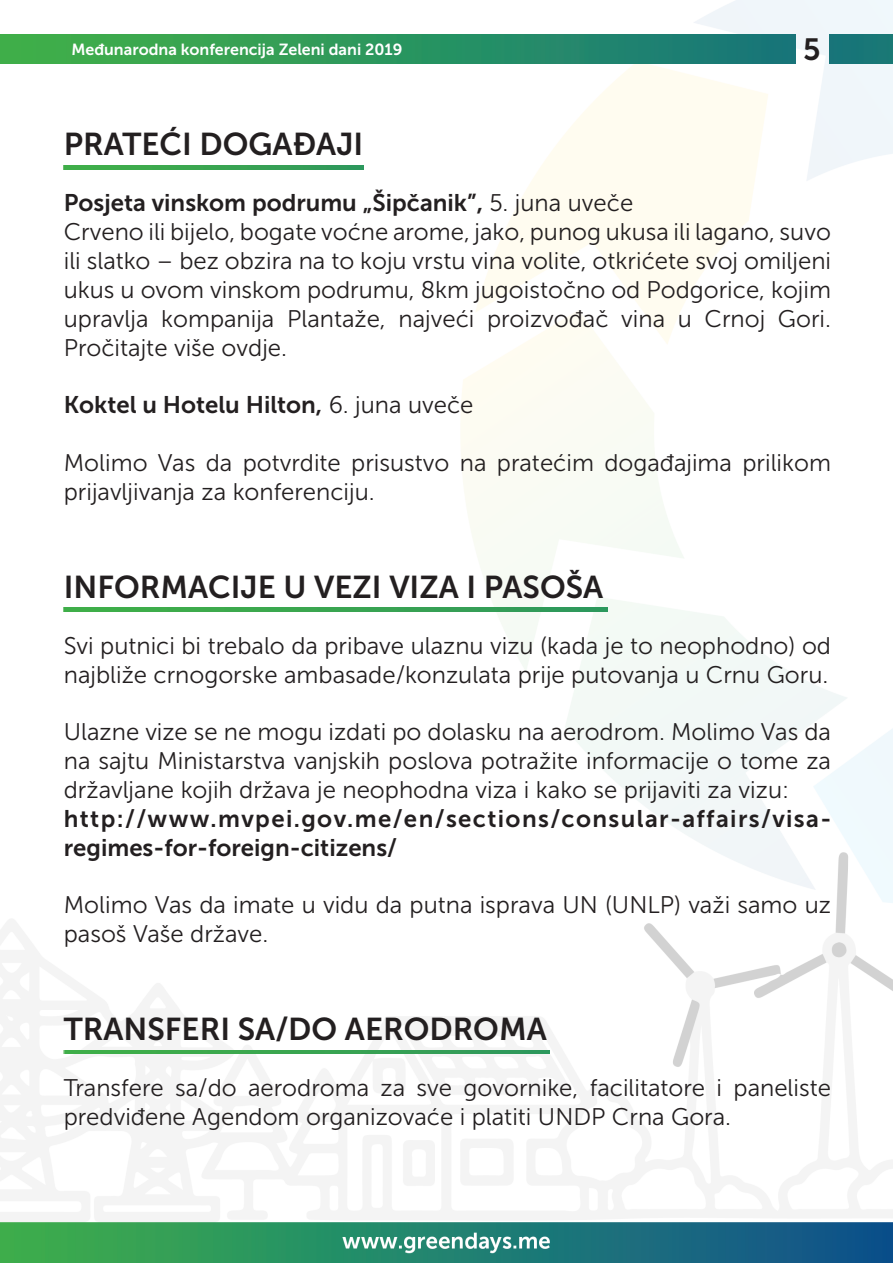
<style>
.page{position:relative;width:893px;height:1263px;background:#fff}
.page>*{position:absolute;margin:0;border:0;box-sizing:border-box;transform-origin:0 0}
.Naslovi{font:31.5px "Museo Sans 700";color:#231f20}
.t1{font:30.6px "Museo Sans 700";color:#231f20}
.Naslovi-2{font:24px/28.8px "Museo Sans 300";color:#231f20}
.Naslovi-3{font:24px/28.8px "Museo Sans 700";letter-spacing:.06em;color:#231f20}
.Naslovi-4{font:24px "Museo Sans 700";color:#231f20}
.t2{font:16.05px "Museo Sans 700";color:#fff}
.s1{font-family:"Museo Sans 300"}
</style>
<div class="page">
<img style="left:0;top:0;width:893px;height:1263px">
<img style="left:0;top:34px;width:796px;height:30px">
<div style="left:829px;top:34px;width:64px;height:30px;background:#187677"></div>
<img style="left:64px;top:165px;width:299px;height:4px">
<img style="left:64px;top:608px;width:544px;height:3px">
<img style="left:64px;top:1050px;width:485px;height:4px">
<p class="t2" style="left:71px;top:41px;width:333px">Međunarodna konferencija Zeleni dani 2019</p>
<p class="t1" style="left:803px;top:32px;width:19px">5</p>
<p class="Naslovi" style="left:64px;top:127px;width:301px">PRATEĆI DOGAĐAJI</p>
<p class="Naslovi-4" style="left:64px;top:190px;width:571px">Posjeta vinskom podrumu „Šipčanik”, <span class="s1">5. juna uveče</span></p>
<p class="Naslovi-2" style="left:64px;top:218px;width:769px;text-align:justify">Crveno ili bijelo, bogate voćne arome, jako, punog ukusa ili lagano, suvo ili slatko – bez obzira na to koju vrstu vina volite, otkrićete svoj omiljeni ukus u ovom vinskom podrumu, 8km jugoistočno od Podgorice, kojim upravlja kompanija Plantaže, najveći proizvođač vina u Crnoj Gori.<br>Pročitajte više ovdje.</p>
<p class="Naslovi-4" style="left:64px;top:391px;width:411px">Koktel u Hotelu Hilton, <span class="s1">6. juna uveče</span></p>
<p class="Naslovi-2" style="left:64px;top:448px;width:769px">Molimo Vas da potvrdite prisustvo na pratećim događajima prilikom prijavljivanja za konferenciju.</p>
<p class="Naslovi" style="left:64px;top:569px;width:541px">INFORMACIJE U VEZI VIZA I PASOŠA</p>
<p class="Naslovi-2" style="left:64px;top:631px;width:769px">Svi putnici bi trebalo da pribave ulaznu vizu (kada je to neophodno) od najbliže crnogorske ambasade/konzulata prije putovanja u Crnu Goru.</p>
<p class="Naslovi-2" style="left:64px;top:718px;width:769px;text-align:justify">Ulazne vize se ne mogu izdati po dolasku na aerodrom. Molimo Vas da na sajtu Ministarstva vanjskih poslova potražite informacije o tome za državljane kojih država je neophodna viza i kako se prijaviti za vizu:</p>
<p class="Naslovi-3" style="left:64px;top:804px;width:769px">http://www.mvpei.gov.me/en/sections/consular-affairs/visa&shy;regimes-for-foreign-citizens/</p>
<p class="Naslovi-2" style="left:64px;top:891px;width:769px">Molimo Vas da imate u vidu da putna isprava UN (UNLP) važi samo uz pasoš Vaše države.</p>
<p class="Naslovi" style="left:64px;top:1012px;width:484px">TRANSFERI SA/DO AERODROMA</p>
<p class="Naslovi-2" style="left:64px;top:1074px;width:769px">Transfere sa/do aerodroma za sve govornike, facilitatore i paneliste predviđene Agendom organizovaće i platiti UNDP Crna Gora.</p>
</div>
